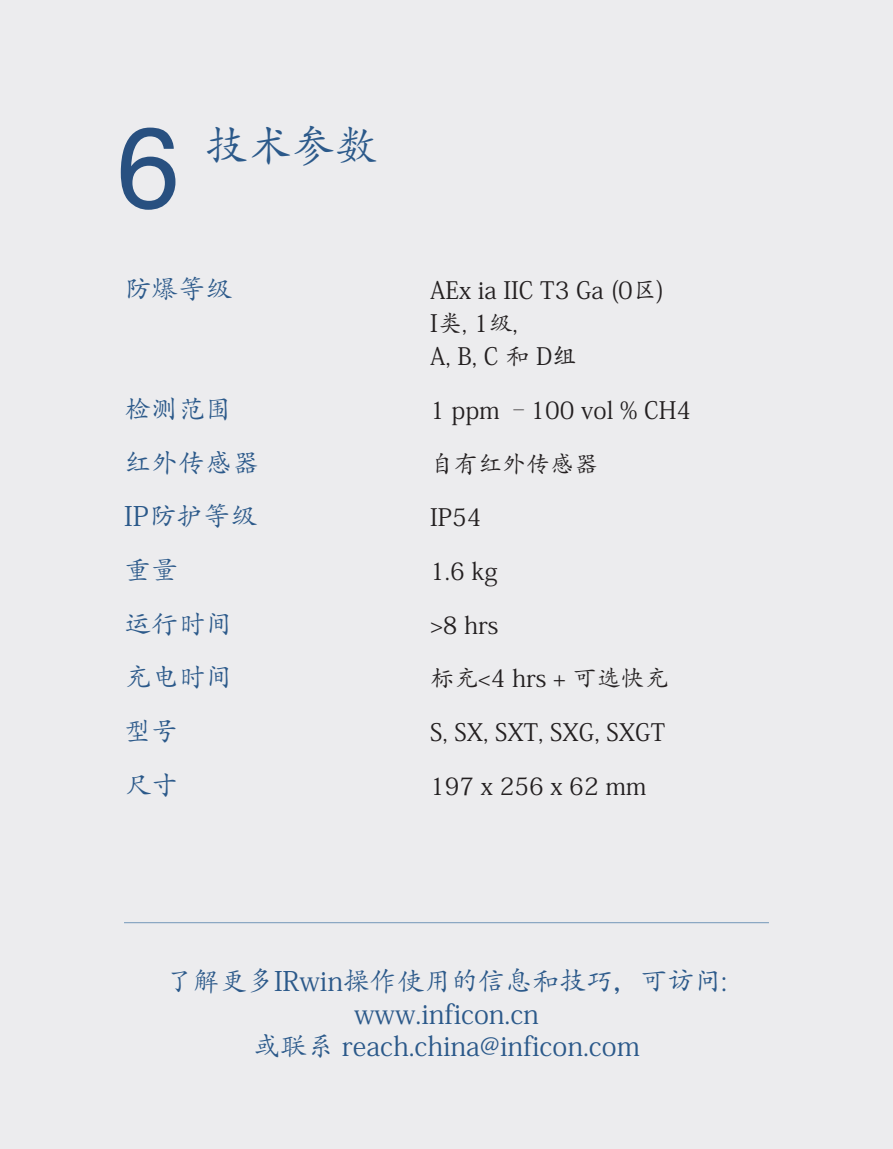
<style>
.page{position:relative;width:893px;height:1149px;background:#fff}
.page>*{position:absolute;margin:0;border:0;box-sizing:border-box;transform-origin:0 0}
.Rubrik_2{font:114px "Helvetica";color:#285080}
.rubbe_kina{font:43.2px "Adobe Kaiti Std";color:#2b598a}
.rubbe_kina-2{font:27px "Adobe Kaiti Std";color:#2b598a}
.rubbe_kina-3{font:24px "Adobe Kaiti Std";color:#231f20}
</style>
<div class="page">
<div style="left:0;top:0;width:893px;height:1148px;background:#ececee"></div>
<hr style="left:124px;top:921px;width:645px;height:1px;background:#7397b9">
<p class="Rubrik_2" style="left:117px;top:80px;width:65px">6</p>
<p class="rubbe_kina" style="left:205px;top:119px;width:174px">技术参数</p>
<p class="rubbe_kina-2" style="left:124px;top:272px;width:109px">防爆等级</p>
<p class="rubbe_kina-3" style="left:430px;top:275px;width:236px">AEx ia IIC T3 Ga (0区)</p>
<p class="rubbe_kina-3" style="left:430px;top:308px;width:89px">I类, 1级,</p>
<p class="rubbe_kina-3" style="left:430px;top:341px;width:148px">A, B, C 和 D组</p>
<p class="rubbe_kina-2" style="left:124px;top:392px;width:109px">检测范围</p>
<p class="rubbe_kina-3" style="left:430px;top:395px;width:263px">1 ppm –100 vol % CH4</p>
<p class="rubbe_kina-2" style="left:124px;top:446px;width:136px">红外传感器</p>
<p class="rubbe_kina-3" style="left:430px;top:448px;width:169px">自有红外传感器</p>
<p class="rubbe_kina-2" style="left:124px;top:499px;width:134px">IP防护等级</p>
<p class="rubbe_kina-3" style="left:430px;top:502px;width:53px">IP54</p>
<p class="rubbe_kina-2" style="left:124px;top:553px;width:55px">重量</p>
<p class="rubbe_kina-3" style="left:430px;top:556px;width:69px">1.6 kg</p>
<p class="rubbe_kina-2" style="left:124px;top:607px;width:109px">运行时间</p>
<p class="rubbe_kina-3" style="left:430px;top:609px;width:70px">&gt;8 hrs</p>
<p class="rubbe_kina-2" style="left:124px;top:660px;width:109px">充电时间</p>
<p class="rubbe_kina-3" style="left:430px;top:663px;width:240px">标充&lt;4 hrs + 可选快充</p>
<p class="rubbe_kina-2" style="left:124px;top:714px;width:55px">型号</p>
<p class="rubbe_kina-3" style="left:430px;top:717px;width:237px">S, SX, SXT, SXG, SXGT</p>
<p class="rubbe_kina-2" style="left:124px;top:767px;width:55px">尺寸</p>
<p class="rubbe_kina-3" style="left:430px;top:770px;width:218px">197 x 256 x 62 mm</p>
<p class="rubbe_kina-2" style="left:166px;top:964px;width:562px">了解更多IRwin操作使用的信息和技巧，可访问:</p>
<p class="rubbe_kina-2" style="left:354px;top:996px;width:186px">www.inficon.cn</p>
<p class="rubbe_kina-2" style="left:253px;top:1028px;width:388px">或联系 reach.china@inficon.com</p>
</div>
